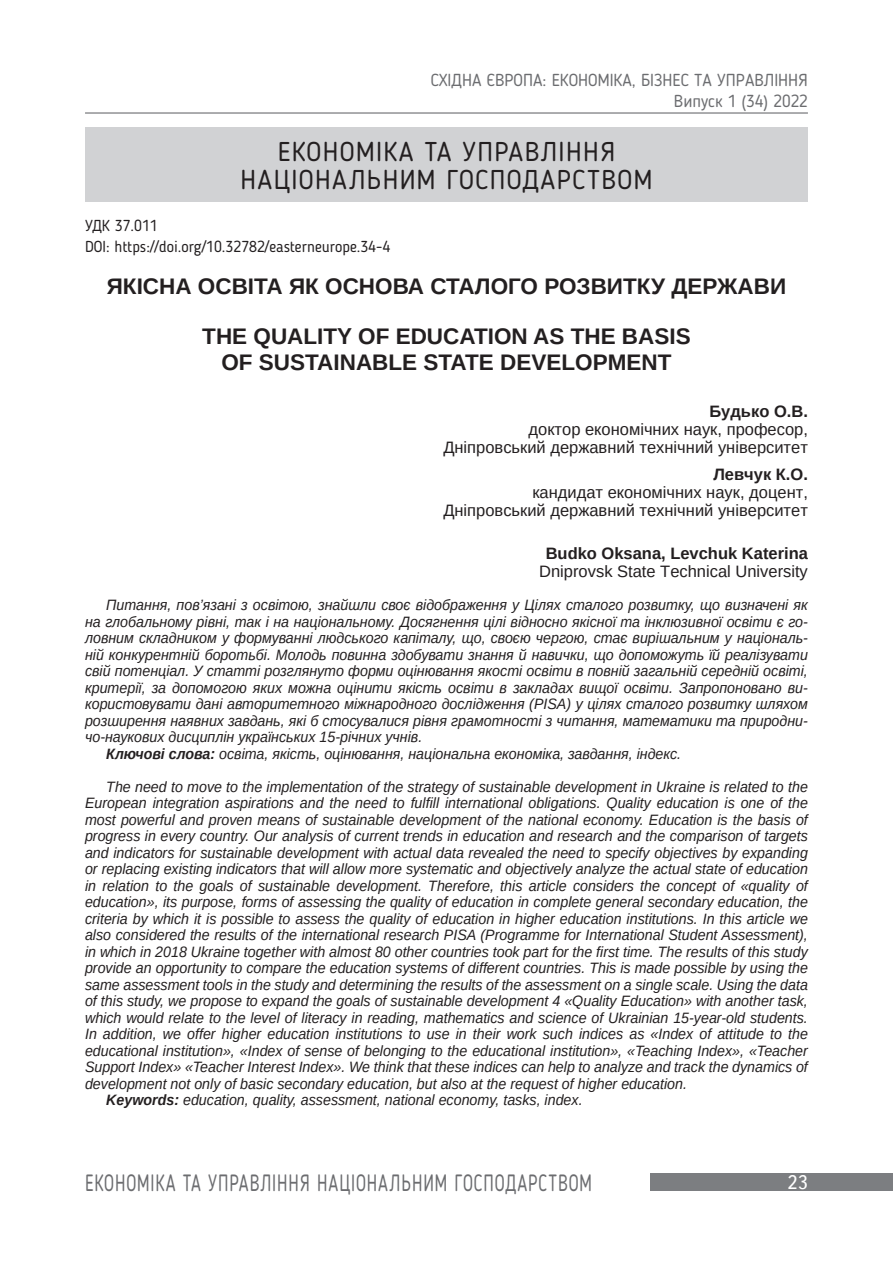
<style>
.page{position:relative;width:893px;height:1263px;background:#fff}
.page>*{position:absolute;margin:0;border:0;box-sizing:border-box;transform-origin:0 0}
.t1{font:27px/28.5px "Blogger Sans";letter-spacing:.05em;color:#231f20;text-align:center}
.t2{font:23.4px "Blogger Sans";letter-spacing:.05em;color:#6c6d70;scale:.77 1}
.t3{font:700 22.5px/25.5px "Arimo";color:#231f20;text-align:center}
.t4{font:19.5px "Ukrainian Text";color:#fff}
.t5{font:17.25px/20.7px "Blogger Sans";color:#6c6d70;text-align:right}
.t6{font:16.5px/18px "Arimo";color:#231f20;text-align:right}
.t7{font:700 16.5px "Arimo";color:#231f20}
.t8{font:15.75px/20.1px "Blogger Sans";color:#231f20}
.t9{font:italic 15px "Arimo";color:#231f20;scale:.95 1}
.s1{font-weight:700}
</style>
<div class="page">
<hr style="left:85px;top:112px;width:723px;height:2px;background:#6c6d70">
<div style="left:651px;top:1173px;width:242px;height:18px;background:#7c7e81"></div>
<div style="left:85px;top:128px;width:723px;height:74px;background:#d1d2d4"></div>
<p class="t5" style="left:431px;top:69px;width:379px">СХІДНА ЄВРОПА: ЕКОНОМІКА, БІЗНЕС ТА УПРАВЛІННЯ<br>Випуск 1 (34) 2022</p>
<h1 class="t1" style="left:240px;top:137px;width:413px">ЕКОНОМІКА ТА УПРАВЛІННЯ<br>НАЦІОНАЛЬНИМ ГОСПОДАРСТВОМ</h1>
<p class="t8" style="left:85px;top:216px;width:307px">УДК 37.011<br>DOI: https://doi.org/10.32782/easterneurope.34-4</p>
<h3 class="t3" style="left:107px;top:274px;width:681px">ЯКІСНА ОСВІТА ЯК ОСНОВА СТАЛОГО РОЗВИТКУ ДЕРЖАВИ</h3>
<h3 class="t3" style="left:202px;top:324px;width:490px">THE QUALITY OF EDUCATION AS THE BASIS<br>OF SUSTAINABLE STATE DEVELOPMENT</h3>
<p class="t7" style="left:709px;top:400px;width:100px">Будько О.В.</p>
<p class="t6" style="left:443px;top:421px;width:366px">доктор економічних наук, професор,<br>Дніпровський державний технічний університет</p>
<p class="t7" style="left:713px;top:463px;width:96px">Левчук К.О.</p>
<p class="t6" style="left:443px;top:483px;width:366px">кандидат економічних наук, доцент,<br>Дніпровський державний технічний університет</p>
<p class="t7" style="left:546px;top:542px;width:264px">Budko Oksana, Levchuk Katerina</p>
<p class="t6" style="left:539px;top:562px;width:270px">Dniprovsk State Technical University</p>
<p class="t9" style="left:106px;top:595px;width:740px">Питання, пов’язані з освітою, знайшли своє відображення у Цілях сталого розвитку, що визначені як</p>
<p class="t9" style="left:85px;top:611px;width:762px">на глобальному рівні, так і на національному. Досягнення цілі відносно якісної та інклюзивної освіти є го-</p>
<p class="t9" style="left:85px;top:628px;width:762px">ловним складником у формуванні людського капіталу, що, своєю чергою, стає вирішальним у національ-</p>
<p class="t9" style="left:85px;top:644px;width:762px">ній конкурентній боротьбі. Молодь повинна здобувати знання й навички, що допоможуть їй реалізувати</p>
<p class="t9" style="left:85px;top:661px;width:762px">свій потенціал. У статті розглянуто форми оцінювання якості освіти в повній загальній середній освіті,</p>
<p class="t9" style="left:85px;top:677px;width:762px">критерії, за допомогою яких можна оцінити якість освіти в закладах вищої освіти. Запропоновано ви-</p>
<p class="t9" style="left:85px;top:694px;width:762px">користовувати дані авторитетного міжнародного дослідження (PISA) у цілях сталого розвитку шляхом</p>
<p class="t9" style="left:85px;top:710px;width:762px">розширення наявних завдань, які б стосувалися рівня грамотності з читання, математики та природни-</p>
<p class="t9" style="left:85px;top:727px;width:357px">чо-наукових дисциплін українських 15-річних учнів.</p>
<p class="t9" style="left:106px;top:743px;width:607px"><span class="s1">Ключові слова:</span> освіта, якість, оцінювання, національна економіка, завдання, індекс.</p>
<p class="t9" style="left:106px;top:776px;width:740px">The need to move to the implementation of the strategy of sustainable development in Ukraine is related to the</p>
<p class="t9" style="left:85px;top:793px;width:762px">European integration aspirations and the need to fulfill international obligations. Quality education is one of the</p>
<p class="t9" style="left:85px;top:809px;width:762px">most powerful and proven means of sustainable development of the national economy. Education is the basis of</p>
<p class="t9" style="left:85px;top:826px;width:762px">progress in every country. Our analysis of current trends in education and research and the comparison of targets</p>
<p class="t9" style="left:85px;top:842px;width:762px">and indicators for sustainable development with actual data revealed the need to specify objectives by expanding</p>
<p class="t9" style="left:85px;top:859px;width:762px">or replacing existing indicators that will allow more systematic and objectively analyze the actual state of education</p>
<p class="t9" style="left:85px;top:875px;width:762px">in relation to the goals of sustainable development. Therefore, this article considers the concept of «quality of</p>
<p class="t9" style="left:85px;top:892px;width:762px">education», its purpose, forms of assessing the quality of education in complete general secondary education, the</p>
<p class="t9" style="left:85px;top:908px;width:762px">criteria by which it is possible to assess the quality of education in higher education institutions. In this article we</p>
<p class="t9" style="left:85px;top:925px;width:762px">also considered the results of the international research PISA (Programme for International Student Assessment),</p>
<p class="t9" style="left:85px;top:941px;width:762px">in which in 2018 Ukraine together with almost 80 other countries took part for the first time. The results of this study</p>
<p class="t9" style="left:85px;top:958px;width:762px">provide an opportunity to compare the education systems of different countries. This is made possible by using the</p>
<p class="t9" style="left:85px;top:974px;width:762px">same assessment tools in the study and determining the results of the assessment on a single scale. Using the data</p>
<p class="t9" style="left:85px;top:991px;width:762px">of this study, we propose to expand the goals of sustainable development 4 «Quality Education» with another task,</p>
<p class="t9" style="left:85px;top:1007px;width:762px">which would relate to the level of literacy in reading, mathematics and science of Ukrainian 15-year-old students.</p>
<p class="t9" style="left:85px;top:1024px;width:762px">In addition, we offer higher education institutions to use in their work such indices as «Index of attitude to the</p>
<p class="t9" style="left:85px;top:1040px;width:762px">educational institution», «Index of sense of belonging to the educational institution», «Teaching Index», «Teacher</p>
<p class="t9" style="left:85px;top:1057px;width:762px">Support Index» «Teacher Interest Index». We think that these indices can help to analyze and track the dynamics of</p>
<p class="t9" style="left:85px;top:1073px;width:635px">development not only of basic secondary education, but also at the request of higher education.</p>
<p class="t9" style="left:106px;top:1090px;width:503px"><span class="s1">Keywords:</span> education, quality, assessment, national economy, tasks, index.</p>
<h2 class="t2" style="left:85px;top:1168px;width:660px">ЕКОНОМІКА ТА УПРАВЛІННЯ НАЦІОНАЛЬНИМ ГОСПОДАРСТВОМ</h2>
<h3 class="t4" style="left:787px;top:1172px;width:22px">23</h3>
</div>
